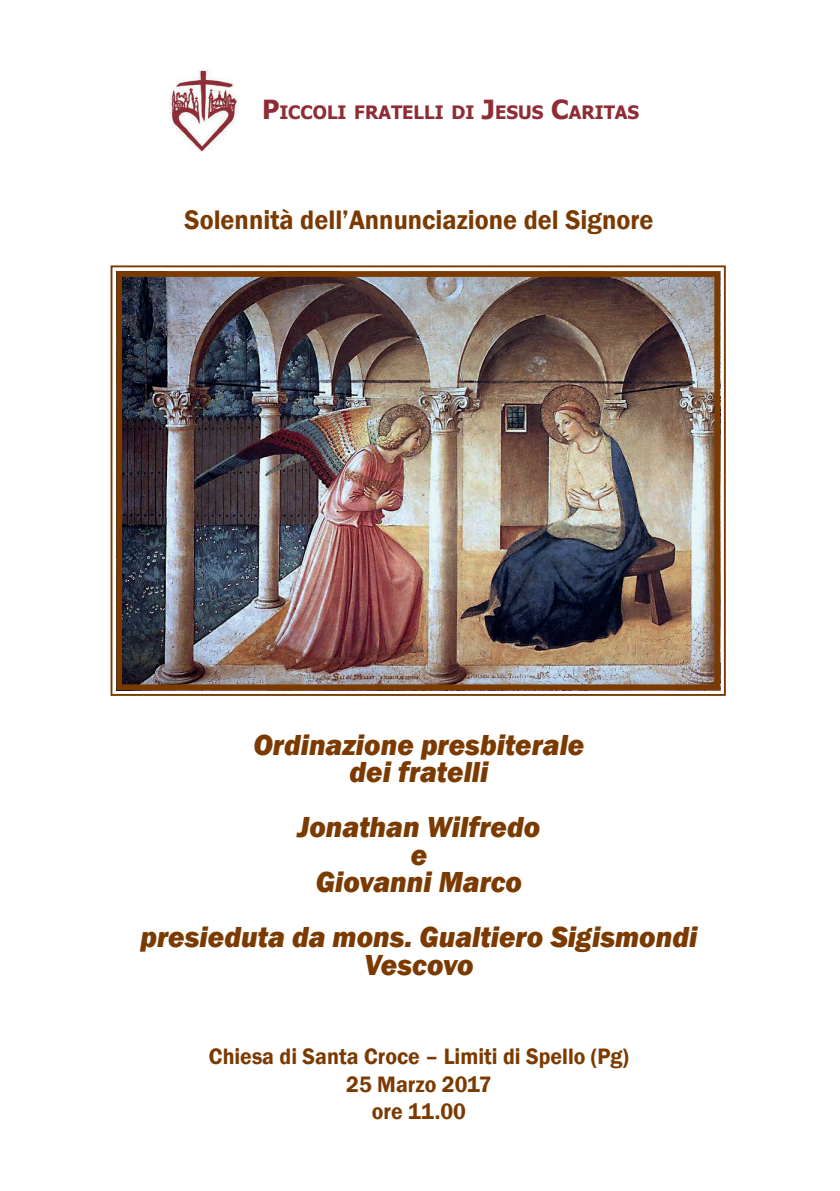
<style>
.page{position:relative;width:840px;height:1191px;background:#fff}
.page>*{position:absolute;margin:0;border:0;box-sizing:border-box;transform-origin:0 0}
.t1{font:italic 800 29.8px/27.6px "Franklin Gothic";color:#7b3a00;text-align:center;scale:.95 1}
.t2{font:600 27.6px "Franklin Gothic";color:#7b3a00;scale:.95 1}
.t3{font:600 23px/27.6px "Franklin Gothic";color:#7b3a00;text-align:center;scale:.95 1}
.t4{font:700 18.4px "Tahoma";color:#8e2d36}
.s1{font-size:26.4px}
</style>
<div class="page">
<img style="left:110px;top:265px;width:616px;height:431px">
<div style="left:116px;top:271px;width:603px;height:419px;border:6px solid #7b3a00"></div>
<img style="left:170px;top:71px;width:67px;height:80px">
<p class="t4" style="left:262px;top:99px;width:378px"><span class="s1">P</span>ICCOLI FRATELLI DI <span class="s1">J</span>ESUS <span class="s1">C</span>ARITAS</p>
<p class="t2" style="left:184px;top:203px;width:495px">Solennità dell’Annunciazione del Signore</p>
<p class="t1" style="left:253px;top:731px;width:350px">Ordinazione presbiterale dei fratelli</p>
<p class="t1" style="left:297px;top:813px;width:257px">Jonathan Wilfredo e<br>Giovanni Marco</p>
<p class="t1" style="left:140px;top:923px;width:587px">presieduta da mons. Gualtiero Sigismondi<br>Vescovo</p>
<p class="t3" style="left:209px;top:1043px;width:443px">Chiesa di Santa Croce – Limiti di Spello (Pg)<br>25 Marzo 2017<br>ore 11.00</p>
</div>
